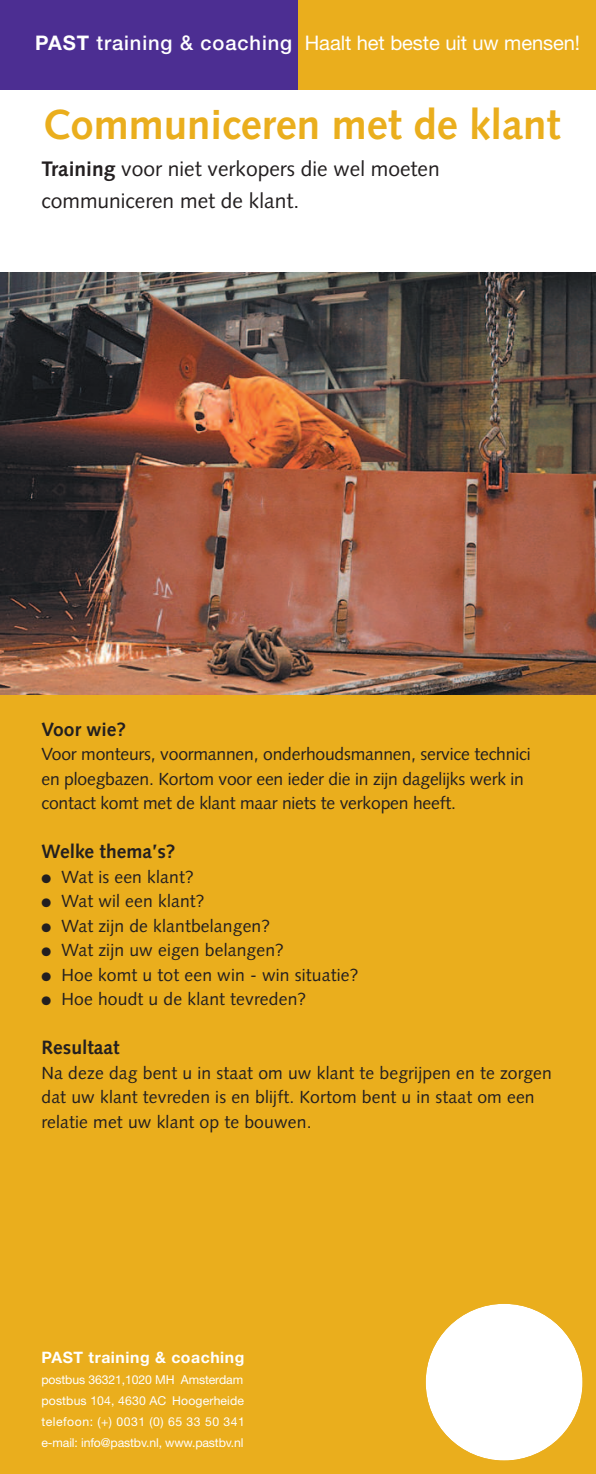
<style>
.page{position:relative;width:596px;height:1474px;background:#fff}
.page>*{position:absolute;margin:0;border:0;box-sizing:border-box;transform-origin:0 0}
.t1{font:700 42px "Syntax";color:#eaae1d}
.t2{font:21px/31.5px "Syntax";color:#231f20}
.t3{font:20.12px "Helvetica Neue";letter-spacing:-.005em;color:#fff}
.t4{font:700 19.25px "Syntax";color:#231f20}
.t5{font:17.5px/24.5px "Syntax";letter-spacing:.01em;color:#231f20}
.t6{font:17.5px/24.5px "Syntax";letter-spacing:-.01em;color:#231f20}
.t7{font:700 15.75px "Helvetica Neue";letter-spacing:.035em;color:#fff}
.t8{font:12.25px/21px "Helvetica Neue";letter-spacing:-.01em;color:#fff}
.s1{font-weight:700}
.s2{font-weight:500}
</style>
<div class="page">
<div style="left:0;top:685px;width:595px;height:788px;background:#eaae1d"></div>
<img style="left:0;top:273px;width:595px;height:421px">
<div style="left:298px;top:0;width:297px;height:89px;background:#eaae1d"></div>
<div style="left:0;top:0;width:298px;height:89px;background:#4c2e92"></div>
<svg style="left:425px;top:1304px;width:158px;height:157px"></svg>
<p class="t3" style="left:35px;top:36px;width:546px"><span class="s1">PAST</span> <span class="s2">training &amp; coaching</span> Haalt het beste uit uw mensen!</p>
<h1 class="t1" style="left:42px;top:107px;width:519px">Communiceren met de klant</h1>
<p class="t2" style="left:41px;top:155px;width:399px"><span class="s1">Training</span> voor niet verkopers die wel moeten communiceren met de klant.</p>
<p class="t4" style="left:41px;top:721px;width:86px">Voor wie?</p>
<p class="t6" style="left:41px;top:743px;width:490px">Voor monteurs, voormannen, onderhoudsmannen, service technici en ploegbazen. Kortom voor een ieder die in zijn dagelijks werk in contact komt met de klant maar niets te verkopen heeft.</p>
<p class="t4" style="left:41px;top:844px;width:135px">Welke thema’s?</p>
<p class="t5" style="left:41px;top:866px;width:154px">● Wat is een klant?</p>
<p class="t5" style="left:41px;top:890px;width:165px">● Wat wil een klant?</p>
<p class="t5" style="left:41px;top:915px;width:230px">● Wat zijn de klantbelangen?</p>
<p class="t5" style="left:41px;top:939px;width:244px">● Wat zijn uw eigen belangen?</p>
<p class="t5" style="left:41px;top:964px;width:318px">● Hoe komt u tot een win - win situatie?</p>
<p class="t5" style="left:41px;top:988px;width:266px">● Hoe houdt u de klant tevreden?</p>
<p class="t4" style="left:41px;top:1040px;width:79px">Resultaat</p>
<p class="t5" style="left:41px;top:1062px;width:511px">Na deze dag bent u in staat om uw klant te begrijpen en te zorgen dat uw klant tevreden is en blijft. Kortom bent u in staat om een relatie met uw klant op te bouwen.</p>
<p class="t7" style="left:41px;top:1351px;width:204px">PAST training &amp; coaching</p>
<p class="t8" style="left:41px;top:1370px;width:205px">postbus 36321,1020 MH Amsterdam postbus 104, 4630 AC Hoogerheide telefoon: (+) 0031 (0) 65 33 50 341 e-mail: info@pastbv.nl, www.pastbv.nl</p>
</div>
